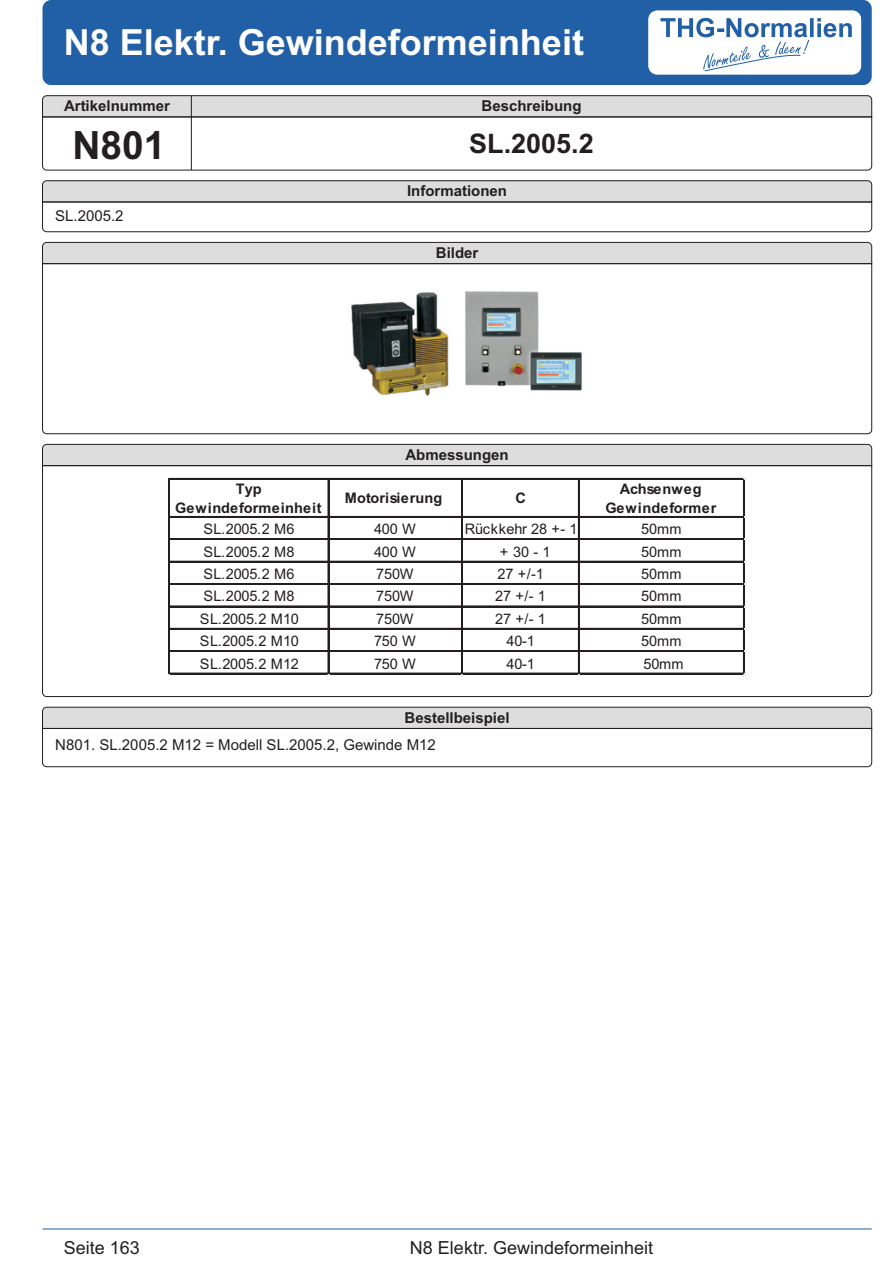
<style>
.page{position:relative;width:893px;height:1263px;background:#fff}
.page>*{position:absolute;margin:0;border:0;box-sizing:border-box;transform-origin:0 0}
.t1{font:700 39px "Arial";color:#231f20}
.t2{font:700 36px "Arial";color:#fff}
.t3{font:700 27px "Arial";color:#231f20}
.t4{font:18px "Arial";color:#231f20}
.t5{font:700 15px "Arial";color:#231f20}
.t6{font:15px "Arial";color:#231f20}
.t7{font:14.55px "Arial";letter-spacing:-.015em;color:#231f20}
.t8{font:700 14.55px/19px "Arial";letter-spacing:.005em;color:#231f20;text-align:center}
</style>
<div class="page">
<div style="left:43px;top:0;width:829px;height:85px;background:#215fa6;border-radius:9px"></div>
<svg style="left:42px;top:95px;width:831px;height:21px;background:#d4d4d5"></svg>
<svg style="left:42px;top:116px;width:831px;height:55px"></svg>
<hr style="left:191px;top:96px;width:1px;height:74px;background:#231f20">
<hr style="left:43px;top:1228px;width:829px;height:1px;background:#215fa6">
<svg style="left:42px;top:180px;width:831px;height:53px"></svg>
<div style="left:42px;top:242px;width:831px;height:21px;background:#ddddde"></div>
<svg style="left:42px;top:263px;width:831px;height:172px"></svg>
<div style="left:42px;top:443px;width:831px;height:22px;background:#ddddde"></div>
<svg style="left:42px;top:465px;width:831px;height:232px"></svg>
<svg style="left:42px;top:706px;width:831px;height:61px"></svg>
<div style="left:648px;top:11px;width:213px;height:63px;background:#fff;border-radius:9px"></div>
<svg style="left:660px;top:18px;width:192px;height:54px"></svg>
<h2 class="t2" style="left:64px;top:29px;width:522px">N8 Elektr. Gewindeformeinheit</h2>
<p class="t5" style="left:64px;top:100px;width:107px">Artikelnummer</p>
<p class="t5" style="left:481px;top:100px;width:102px">Beschreibung</p>
<h1 class="t1" style="left:72px;top:131px;width:95px">N801</h1>
<p class="t6" style="left:55px;top:210px;width:70px">SL.2005.2</p>
<h3 class="t3" style="left:469px;top:133px;width:126px">SL.2005.2</h3>
<p class="t5" style="left:407px;top:186px;width:102px">Informationen</p>
<p class="t5" style="left:436px;top:247px;width:44px">Bilder</p>
<p class="t5" style="left:405px;top:449px;width:105px">Abmessungen</p>
<p class="t8" style="left:175px;top:481px;width:148px">Typ<br>Gewindeformeinheit</p>
<p class="t8" style="left:345px;top:490px;width:99px">Motorisierung</p>
<p class="t8" style="left:515px;top:490px;width:12px">C</p>
<p class="t8" style="left:605px;top:481px;width:113px">Achsenweg<br>Gewindeformer</p>
<p class="t7" style="left:203px;top:524px;width:93px">SL.2005.2 M6</p>
<p class="t7" style="left:374px;top:524px;width:43px">400 W</p>
<p class="t7" style="left:465px;top:524px;width:114px">Rückkehr 28 +- 1</p>
<p class="t7" style="left:641px;top:524px;width:42px">50mm</p>
<p class="t7" style="left:203px;top:546px;width:93px">SL.2005.2 M8</p>
<p class="t7" style="left:374px;top:546px;width:43px">400 W</p>
<p class="t7" style="left:500px;top:546px;width:52px">+30-1</p>
<p class="t7" style="left:641px;top:546px;width:42px">50mm</p>
<p class="t7" style="left:203px;top:568px;width:93px">SL.2005.2 M6</p>
<p class="t7" style="left:376px;top:568px;width:39px">750W</p>
<p class="t7" style="left:498px;top:568px;width:48px">27 +/-1</p>
<p class="t7" style="left:641px;top:568px;width:42px">50mm</p>
<p class="t7" style="left:203px;top:591px;width:93px">SL.2005.2 M8</p>
<p class="t7" style="left:376px;top:591px;width:39px">750W</p>
<p class="t7" style="left:495px;top:591px;width:52px">27 +/- 1</p>
<p class="t7" style="left:641px;top:591px;width:42px">50mm</p>
<p class="t7" style="left:200px;top:613px;width:101px">SL.2005.2 M10</p>
<p class="t7" style="left:376px;top:613px;width:39px">750W</p>
<p class="t7" style="left:495px;top:613px;width:52px">27 +/- 1</p>
<p class="t7" style="left:641px;top:613px;width:42px">50mm</p>
<p class="t7" style="left:200px;top:636px;width:101px">SL.2005.2 M10</p>
<p class="t7" style="left:374px;top:636px;width:43px">750 W</p>
<p class="t7" style="left:506px;top:636px;width:30px">40-1</p>
<p class="t7" style="left:641px;top:636px;width:42px">50mm</p>
<p class="t7" style="left:200px;top:658px;width:101px">SL.2005.2 M12</p>
<p class="t7" style="left:374px;top:658px;width:43px">750 W</p>
<p class="t7" style="left:506px;top:658px;width:30px">40-1</p>
<p class="t7" style="left:643px;top:658px;width:42px">50mm</p>
<p class="t5" style="left:405px;top:712px;width:107px">Bestellbeispiel</p>
<p class="t6" style="left:55px;top:739px;width:382px">N801. SL.2005.2 M12 = Modell SL.2005.2, Gewinde M12</p>
<p class="t4" style="left:64px;top:1241px;width:78px">Seite 163</p>
<p class="t4" style="left:410px;top:1241px;width:245px">N8 Elektr. Gewindeformeinheit</p>
</div>
